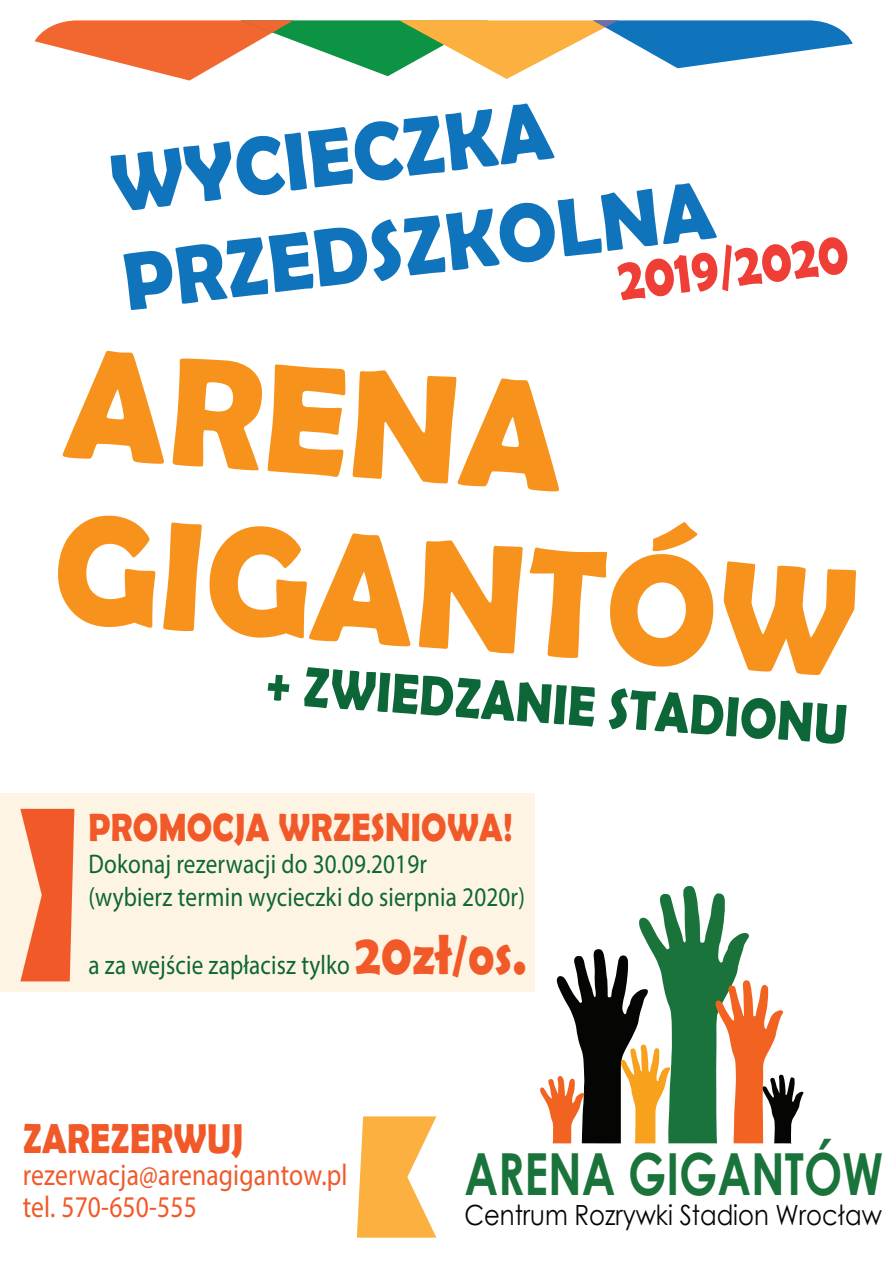
<style>
.page{position:relative;width:893px;height:1263px;background:#fff}
.page>*{position:absolute;margin:0;border:0;box-sizing:border-box;transform-origin:0 0}
.t1{font:700 156px/164.9px "Berlin Sans FB Demi";color:#f7931d;scale:.95 1}
.t2{font:700 82.5px/99px "Berlin Sans FB Demi";color:#1074bc;scale:.96 1}
.t3{font:700 61.2px "Berlin Sans FB Demi";color:#ee3e35;scale:.8 1}
.t4{font:700 58.05px "Century Gothic";color:#1a733a;scale:.78 1}
.t5{font:700 56.7px "Berlin Sans FB Demi";color:#0c6638;scale:.87 1}
.t6{font:700 42px "Berlin Sans FB Demi";letter-spacing:.01em;color:#f15929;scale:.85 1}
.t7{font:700 39.6px "Berlin Sans FB Demi";letter-spacing:.01em;color:#f15929;scale:.86 1}
.t8{font:30.15px/31.8px "Myriad Pro";letter-spacing:.01em;color:#f15929;scale:.85 1}
.t9{font:27.75px "Century Gothic";color:#050504;scale:.87 1}
.t10{font:27px/32.4px "Myriad Pro";letter-spacing:.01em;color:#0c6638;scale:.86 1}
.s1{font-family:"Berlin Sans FB Demi";font-weight:700;font-size:57px;color:#f15929}
</style>
<div class="page">
<div style="left:0;top:793px;width:535px;height:199px;background:#fef4e4"></div>
<svg style="left:35px;top:20px;width:818px;height:61px"></svg>
<svg style="left:357px;top:1116px;width:79px;height:122px"></svg>
<svg style="left:540px;top:886px;width:264px;height:259px"></svg>
<svg style="left:20px;top:809px;width:54px;height:172px"></svg>
<h2 class="t2" style="left:105px;top:134px;width:621px;rotate:-7deg">WYCIECZKA<br>PRZEDSZKOLNA</h2>
<h1 class="t1" style="left:72px;top:318px;width:849px;rotate:4deg">ARENA<br>GIGANTÓW</h1>
<h3 class="t3" style="left:614px;top:244px;width:291px;rotate:-7deg">2019/2020</h3>
<h3 class="t5" style="left:270px;top:651px;width:670px;rotate:4deg">+ ZWIEDZANIE STADIONU</h3>
<h3 class="t7" style="left:88px;top:804px;width:495px">PROMOCJA WRZESNIOWA!</h3>
<p class="t10" style="left:88px;top:847px;width:509px">Dokonaj rezerwacji do 30.09.2019r<br>(wybierz termin wycieczki do sierpnia 2020r)</p>
<p class="t10" style="left:88px;top:948px;width:511px">a za wejście zapłacisz tylko <span class="s1">20zł/os.</span></p>
<h3 class="t6" style="left:23px;top:1114px;width:261px">ZAREZERWUJ</h3>
<p class="t8" style="left:23px;top:1158px;width:384px">rezerwacja@arenagigantow.pl tel. 570-650-555</p>
<h3 class="t4" style="left:464px;top:1130px;width:539px">ARENA GIGANTÓW</h3>
<p class="t9" style="left:464px;top:1195px;width:481px">Centrum Rozrywki Stadion Wrocław</p>
</div>
